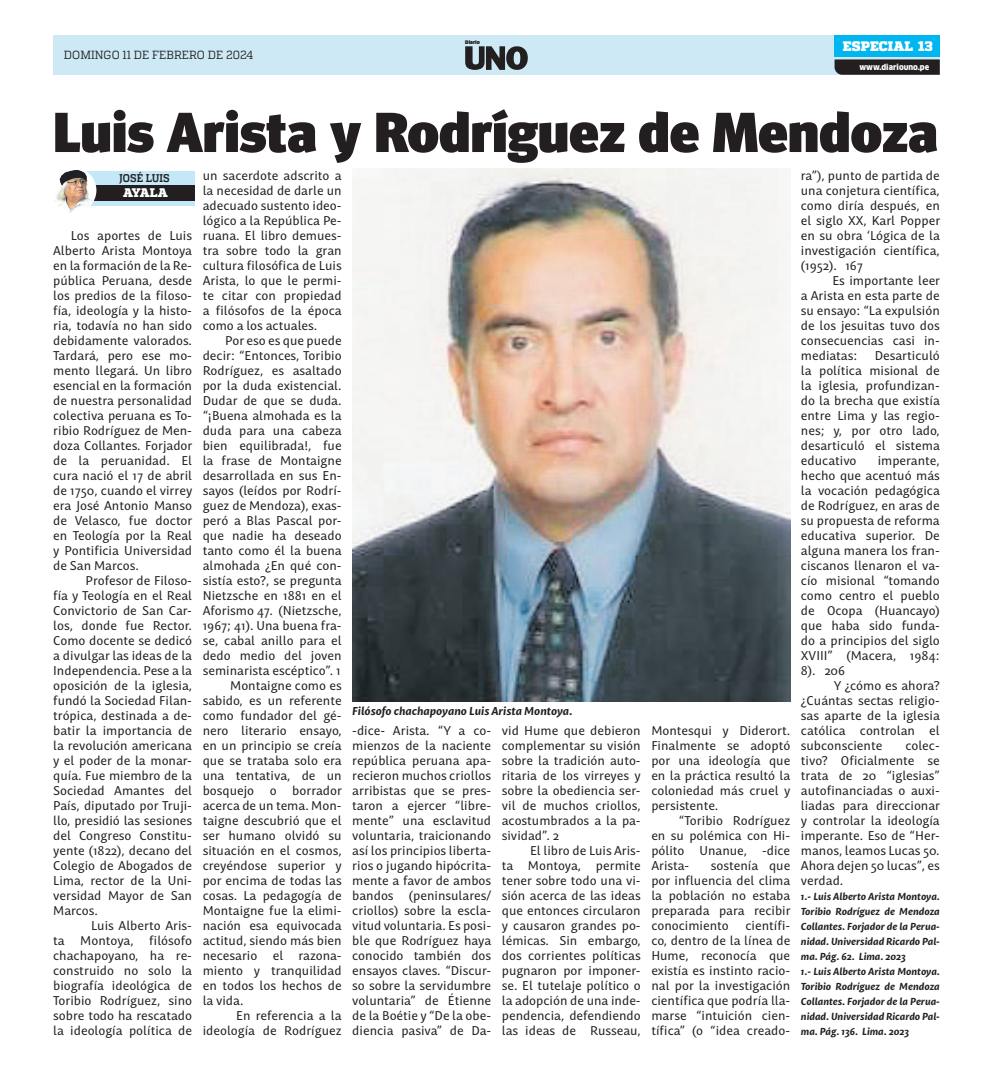
<style>
.page{position:relative;width:993px;height:1081px;background:#fff}
.page>*{position:absolute;margin:0;border:0;box-sizing:border-box;transform-origin:0 0}
.t1{font:900 56.25px "Meta Head OT";color:#231f20;scale:1.05 1}
.t2{font:900 13.75px "Quadon";letter-spacing:.005em;color:#fff}
.t3{font:12.5px/15px "Mastro Sans";color:#231f20;text-align:justify}
.CARGO_CREDITO{font:800 12.5px "Quadon";letter-spacing:-.05em;color:#fff}
.t4{font:11.75px "Quadon";color:#231f20;scale:.95 1}
.t5{font:italic 700 11.25px "Mastro Sans";color:#231f20}
.NOMBRE_CREDITO{font:700 11.25px "Quadon";color:#231f20;scale:.9 1}
.t6{font:italic 700 10px/15px "Mastro Sans";color:#231f20;text-align:justify}
.t7{font:900 7.88px "Clan Pro";color:#fff;scale:.95 1}
.t8{font:900 4.88px "Clan Pro";letter-spacing:-.01em;color:#231f20}
</style>
<div class="page">
<div style="left:53px;top:35px;width:886px;height:40px;background:#cce9f5"></div>
<div style="left:834px;top:35px;width:105px;height:22px;background:#00b6f0"></div>
<svg style="left:834px;top:59px;width:105px;height:16px;background:#2c2a2b"></svg>
<svg style="left:465px;top:46px;width:62px;height:24px"></svg>
<div style="left:77px;top:171px;width:117px;height:34px;background:#c4e8f7"></div>
<div style="left:89px;top:185px;width:105px;height:15px;background:#231f20"></div>
<img style="left:51px;top:167px;width:45px;height:46px;border-radius:23px">
<img style="left:352px;top:168px;width:438px;height:534px">
<p class="t4" style="left:64px;top:48px;width:201px">DOMINGO 11 DE FEBRERO DE 2024</p>
<p class="t8" style="left:465px;top:40px;width:16px">Diario</p>
<p class="t2" style="left:842px;top:38px;width:91px">ESPECIAL 13</p>
<p class="t7" style="left:859px;top:62px;width:75px">www.diariouno.pe</p>
<p class="t1" style="left:53px;top:99px;width:843px">Luis Arista y Rodríguez de Mendoza</p>
<p class="NOMBRE_CREDITO" style="left:119px;top:171px;width:58px">JOSÉ LUIS</p>
<p class="CARGO_CREDITO" style="left:123px;top:186px;width:46px">AYALA</p>
<p class="t3" style="left:53px;top:227px;width:141px;text-indent:18px">Los aportes de Luis Alberto Arista Montoya en la formación de la Re&shy;pública Peruana, desde los predios de la filoso&shy;fía, ideología y la histo&shy;ria, todavía no han sido debidamente valorados.<br>Tardará, pero ese mo&shy;mento llegará. Un libro esencial en la formación de nuestra personalidad colectiva peruana es To&shy;ribio Rodríguez de Men&shy;doza Collantes. Forjador de la peruanidad. El cura nació el 17 de abril de 1750, cuando el virrey era José Antonio Manso de Velasco, fue doctor en Teología por la Real y Pontificia Universidad de San Marcos.</p>
<p class="t3" style="left:53px;top:572px;width:140px;text-indent:32px">Profesor de Filoso&shy;fía y Teología en el Real Convictorio de San Car&shy;los, donde fue Rector.<br>Como docente se dedicó a divulgar las ideas de la Independencia. Pese a la oposición de la iglesia, fundó la Sociedad Filan&shy;trópica, destinada a de&shy;batir la importancia de la revolución americana y el poder de la monar&shy;quía. Fue miembro de la Sociedad Amantes del País, diputado por Truji&shy;llo, presidió las sesiones del Congreso Constitu&shy;yente (1822), decano del Colegio de Abogados de Lima, rector de la Uni&shy;versidad Mayor de San Marcos.</p>
<p class="t3" style="left:91px;top:917px;width:102px">Luis Alberto Aris-</p>
<p class="t3" style="left:53px;top:932px;width:13px">ta</p>
<p class="t3" style="left:80px;top:932px;width:55px">Montoya,</p>
<p class="t3" style="left:53px;top:932px;width:140px;text-indent:96px">filósofo chachapoyano, ha re&shy;construido no solo la biografía ideológica de Toribio Rodríguez, sino sobre todo ha rescatado la ideología política de</p>
<p class="t3" style="left:203px;top:167px;width:140px">un sacerdote adscrito a la necesidad de darle un adecuado sustento ideo&shy;lógico a la República Pe&shy;ruana. El libro demues&shy;tra sobre todo la gran cultura filosófica de Luis Arista, lo que le permi&shy;te citar con propiedad a filósofos de la época como a los actuales.</p>
<p class="t3" style="left:203px;top:332px;width:140px;text-indent:23px">Por eso es que puede decir: “Entonces, Toribio Rodríguez, es asaltado por la duda existencial.<br>Dudar de que se duda. “¡Buena almohada es la duda para una cabeza bien equilibrada!, fue la frase de Montaigne desarrollada en sus En&shy;sayos (leídos por Rodrí&shy;guez de Mendoza), exas&shy;peró a Blas Pascal por&shy;que nadie ha deseado tanto como él la buena almohada ¿En qué con&shy;sistía esto?, se pregunta Nietzsche en 1881 en el Aforismo 47. (Nietzsche, 1967; 41). Una buena fra&shy;se, cabal anillo para el dedo medio del joven seminarista escéptico”. 1</p>
<p class="t3" style="left:203px;top:677px;width:141px;text-indent:27px">Montaigne como es sabido, es un referente como fundador del gé&shy;nero literario ensayo, en un principio se creía que se trataba solo era una tentativa, de un bosquejo o borrador acerca de un tema. Mon&shy;taigne descubrió que el ser humano olvidó su situación en el cosmos, creyéndose superior y por encima de todas las cosas. La pedagogía de Montaigne fue la elimi&shy;nación esa equivocada actitud, siendo más bien necesario el razona&shy;miento y tranquilidad en todos los hechos de la vida.</p>
<p class="t3" style="left:203px;top:1007px;width:140px;text-align:right">En referencia a la ideología de Rodríguez</p>
<p class="t5" style="left:352px;top:702px;width:222px">Filósofo chachapoyano Luis Arista Montoya.</p>
<p class="t3" style="left:352px;top:722px;width:140px">-dice- Arista. “Y a co&shy;mienzos de la naciente república peruana apa&shy;recieron muchos criollos arribistas que se pres&shy;taron a ejercer “libre&shy;mente” una esclavitud voluntaria, traicionando así los principios liberta&shy;rios o jugando hipócrita&shy;mente a favor de ambos bandos (peninsulares/ criollos) sobre la escla&shy;vitud voluntaria. Es posi&shy;ble que Rodríguez haya conocido también dos ensayos claves. “Discur&shy;so sobre la servidumbre voluntaria” de Étienne de la Boétie y “De la obe&shy;diencia pasiva” de Da-</p>
<p class="t3" style="left:501px;top:722px;width:141px">vid Hume que debieron complementar su visión sobre la tradición auto&shy;ritaria de los virreyes y sobre la obediencia ser&shy;vil de muchos criollos, acostumbrados a la pa&shy;sividad”. 2</p>
<p class="t3" style="left:501px;top:842px;width:140px;text-indent:28px">El libro de Luis Aris&shy;ta Montoya, permite tener sobre todo una vi&shy;sión acerca de las ideas que entonces circularon y causaron grandes po&shy;lémicas. Sin embargo, dos corrientes políticas pugnaron por imponer&shy;se. El tutelaje político o la adopción de una inde&shy;pendencia, defendiendo las ideas de Russeau,</p>
<p class="t3" style="left:651px;top:722px;width:141px">Montesqui y Diderort.<br>Finalmente se adoptó por una ideología que en la práctica resultó la coloniedad más cruel y persistente.</p>
<p class="t3" style="left:651px;top:812px;width:140px;text-indent:28px">“Toribio Rodríguez en su polémica con Hi&shy;pólito Unanue, -dice Arista-</p>
<p class="t3" style="left:651px;top:857px;width:141px;text-indent:59px">sostenía que por influencia del clima la población no estaba preparada para recibir conocimiento</p>
<p class="t3" style="left:651px;top:917px;width:140px;text-indent:94px">científi&shy;co, dentro de la línea de Hume, reconocía que existía es instinto racio&shy;nal por la investigación científica que podría lla&shy;marse “intuición cien&shy;tífica” (o “idea creado-</p>
<p class="t3" style="left:800px;top:167px;width:141px">ra”), punto de partida de una conjetura científica, como diría después, en el siglo XX, Karl Popper en su obra ‘Lógica de la investigación científica, (1952). 167</p>
<p class="t3" style="left:800px;top:272px;width:141px;text-indent:31px">Es importante leer a Arista en esta parte de su ensayo: “La expulsión de los jesuitas tuvo dos consecuencias casi in&shy;mediatas:</p>
<p class="t3" style="left:800px;top:347px;width:140px;text-indent:74px">Desarticuló la política misional de la iglesia, profundizan&shy;do la brecha que existía entre Lima y las regio&shy;nes; y, por otro lado, desarticuló el sistema educativo</p>
<p class="t3" style="left:800px;top:452px;width:140px;text-indent:77px">imperante, hecho que acentuó más la vocación pedagógica de Rodríguez, en aras de su propuesta de reforma educativa superior. De alguna manera los fran&shy;ciscanos llenaron el va&shy;cío misional “tomando como centro el pueblo de Ocopa (Huancayo) que haba sido funda&shy;do a principios del siglo XVIII” (Macera, 1984:<br>8). 206</p>
<p class="t3" style="left:800px;top:677px;width:140px;text-indent:33px">Y ¿cómo es ahora? ¿Cuántas sectas religio&shy;sas aparte de la iglesia católica controlan el subconsciente</p>
<p class="t3" style="left:800px;top:737px;width:141px;text-indent:104px">colec&shy;tivo? Oficialmente se trata de 20 “iglesias” autofinanciadas o auxi&shy;liadas para direccionar y controlar la ideología imperante. Eso de “Her&shy;manos, leamos Lucas 50.<br>Ahora dejen 50 lucas”, es verdad.</p>
<p class="t6" style="left:800px;top:888px;width:140px">1.- Luis Alberto Arista Montoya.<br>Toribio Rodríguez de Mendoza Collantes. Forjador de la Perua&shy;nidad. Universidad Ricardo Pal&shy;ma. Pág. 62. Lima. 2023</p>
<p class="t6" style="left:800px;top:963px;width:140px">1.- Luis Alberto Arista Montoya.<br>Toribio Rodríguez de Mendoza Collantes. Forjador de la Perua&shy;nidad. Universidad Ricardo Pal&shy;ma. Pág. 136. Lima. 2023</p>
</div>
